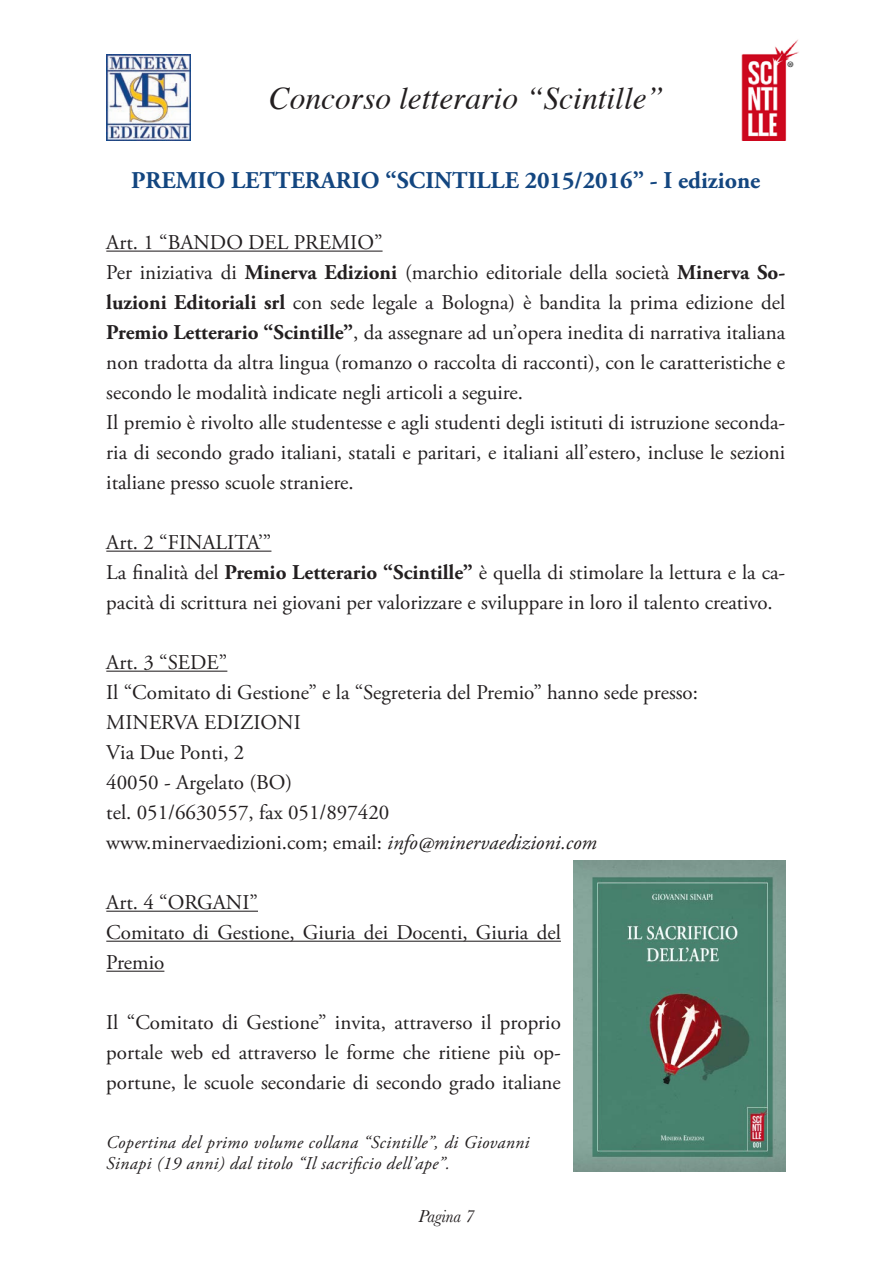
<style>
.page{position:relative;width:893px;height:1263px;background:#fff}
.page>*{position:absolute;margin:0;border:0;box-sizing:border-box;transform-origin:0 0}
.t1{font:italic 31.5px "Times";color:#231f20}
.t2{font:700 24px "Adobe Garamond Pro";color:#134680}
.t3{font:21px/30px "Adobe Garamond Pro";color:#231f20}
.t4{font:italic 18px/21.6px "Adobe Garamond Pro";letter-spacing:.02em;color:#231f20}
.t5{font:italic 18px "Baskerville";color:#231f20}
.s1{font-weight:700}
.s2{font-style:italic}
</style>
<div class="page">
<img style="left:106px;top:54px;width:85px;height:86px">
<img style="left:741px;top:39px;width:58px;height:101px">
<hr style="left:106px;top:251px;width:277px;height:1px;background:#231f20">
<hr style="left:106px;top:551px;width:165px;height:1px;background:#231f20">
<hr style="left:106px;top:671px;width:121px;height:1px;background:#231f20">
<hr style="left:106px;top:911px;width:152px;height:1px;background:#231f20">
<hr style="left:106px;top:941px;width:455px;height:1px;background:#231f20">
<hr style="left:106px;top:971px;width:58px;height:1px;background:#231f20">
<img style="left:574px;top:861px;width:211px;height:310px">
<h1 class="t1" style="left:269px;top:71px;width:397px">Concorso letterario “Scintille”</h1>
<p class="t2" style="left:131px;top:166px;width:631px">PREMIO LETTERARIO “SCINTILLE 2015/2016” - I edizione</p>
<p class="t3" style="left:106px;top:228px;width:681px">Art. 1 “BANDO DEL PREMIO”<br>Per iniziativa di <span class="s1">Minerva Edizioni</span> (marchio editoriale della società <span class="s1">Minerva So&shy;luzioni Editoriali srl</span> con sede legale a Bologna) è bandita la prima edizione del <span class="s1">Premio Letterario “Scintille”</span>, da assegnare ad un’opera inedita di narrativa italiana non tradotta da altra lingua (romanzo o raccolta di racconti), con le caratteristiche e secondo le modalità indicate negli articoli a seguire.<br>Il premio è rivolto alle studentesse e agli studenti degli istituti di istruzione seconda&shy;ria di secondo grado italiani, statali e paritari, e italiani all’estero, incluse le sezioni italiane presso scuole straniere.</p>
<p class="t3" style="left:106px;top:528px;width:680px">Art. 2 “FINALITA’”<br>La finalità del <span class="s1">Premio Letterario “Scintille”</span> è quella di stimolare la lettura e la ca&shy;pacità di scrittura nei giovani per valorizzare e sviluppare in loro il talento creativo.</p>
<p class="t3" style="left:106px;top:648px;width:593px">Art. 3 “SEDE”<br>Il “Comitato di Gestione” e la “Segreteria del Premio” hanno sede presso:<br>MINERVA EDIZIONI<br>Via Due Ponti, 2<br>40050 - Argelato (BO)<br>tel. 051/6630557, fax 051/897420<br>www.minervaedizioni.com; email: <span class="s2">info@minervaedizioni.com</span></p>
<p class="t3" style="left:106px;top:888px;width:456px">Art. 4 “ORGANI”<br>Comitato di Gestione, Giuria dei Docenti, Giuria del<br>Premio</p>
<p class="t3" style="left:106px;top:1008px;width:456px;text-align:justify">Il “Comitato di Gestione” invita, attraverso il proprio portale web ed attraverso le forme che ritiene più op&shy;portune, le scuole secondarie di secondo grado italiane</p>
<p class="t4" style="left:106px;top:1132px;width:425px">Copertina del primo volume collana “Scintille”, di Giovanni<br>Sinapi (19 anni) dal titolo “Il sacrificio dell’ape”.</p>
<p class="t5" style="left:418px;top:1204px;width:58px">Pagina 7</p>
</div>
